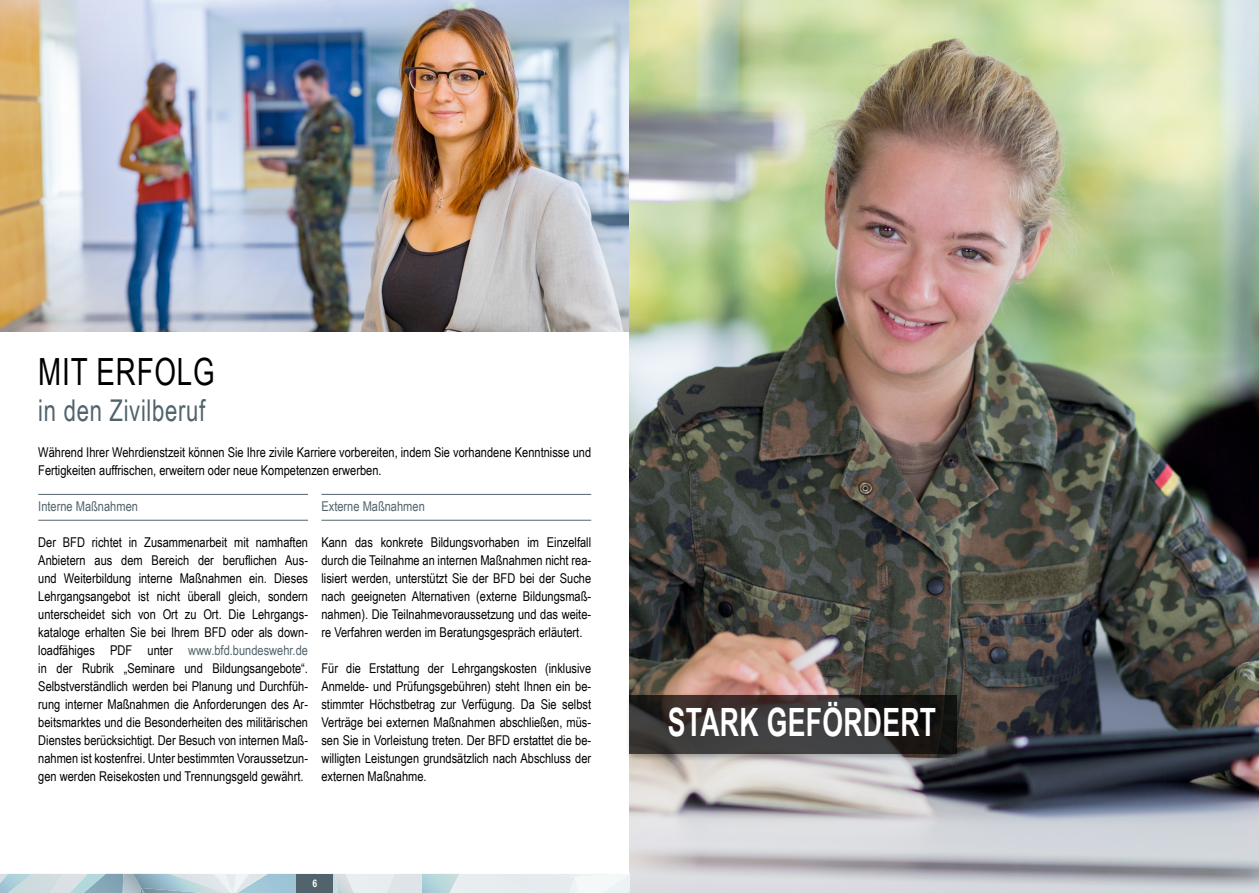
<style>
.page{position:relative;width:1259px;height:893px;background:#fff}
.page>*{position:absolute;margin:0;border:0;box-sizing:border-box;transform-origin:0 0}
.t1{font:700 39px "Arial Narrow";letter-spacing:.01em;color:#fff;scale:.83 1}
.Headline_2{font:37.5px "Arial Narrow";letter-spacing:.025em;color:#000;scale:.9 1}
.Subline{font:30px "Arial Narrow";letter-spacing:.025em;color:#51636c;scale:.9 1}
.Text{font:13.5px/18px "Arial Narrow";color:#000}
.Zwischenheadline_Linien{font:13.5px "Arial Narrow";color:#51636c}
.t2{font:700 10.5px "Arial Narrow";color:#fff}
.s1{color:#51636c}
</style>
<div class="page">
<img style="left:0;top:0;width:629px;height:332px">
<hr style="left:38px;top:494px;width:270px;height:1px;background:#51636c">
<hr style="left:38px;top:520px;width:270px;height:1px;background:#51636c">
<hr style="left:321px;top:494px;width:270px;height:1px;background:#51636c">
<hr style="left:321px;top:520px;width:270px;height:1px;background:#51636c">
<img style="left:629px;top:0;width:630px;height:893px">
<div style="left:626px;top:692px;width:339px;height:70px;background:#000;opacity:.4"></div>
<svg style="left:629px;top:695px;width:328px;height:59px;background:#322f2f"></svg>
<svg style="left:0;top:874px;width:629px;height:19px;background:#cbdbe1"></svg>
<div style="left:297px;top:874px;width:36px;height:19px;background:#51636c"></div>
<p class="Headline_2" style="left:38px;top:345px;width:197px">MIT ERFOLG</p>
<p class="Subline" style="left:38px;top:389px;width:187px">in den Zivilberuf</p>
<p class="Text" style="left:38px;top:443px;width:554px">Während Ihrer Wehrdienstzeit können Sie Ihre zivile Karriere vorbereiten, indem Sie vorhandene Kenntnisse und<br>Fertigkeiten auffrischen, erweitern oder neue Kompetenzen erwerben.</p>
<p class="Zwischenheadline_Linien" style="left:38px;top:497px;width:101px">Interne Maßnahmen</p>
<p class="Text" style="left:38px;top:533px;width:271px">Der BFD richtet in Zusammenarbeit mit namhaften Anbietern aus dem Bereich der beruflichen Aus&shy;und Weiterbildung interne Maßnahmen ein. Dieses Lehrgangsangebot ist nicht überall gleich, sondern unterscheidet sich von Ort zu Ort. Die Lehrgangs&shy;kataloge erhalten Sie bei Ihrem BFD oder als down&shy;loadfähiges PDF unter <span class="s1">www.bfd.bundeswehr.de </span>in der Rubrik „Seminare und Bildungsangebote“.<br>Selbstverständlich werden bei Planung und Durchfüh&shy;rung interner Maßnahmen die Anforderungen des Ar&shy;beitsmarktes und die Besonderheiten des militärischen Dienstes berücksichtigt. Der Besuch von internen Maß&shy;nahmen ist kostenfrei. Unter bestimmten Voraussetzun&shy;gen werden Reisekosten und Trennungsgeld gewährt.</p>
<p class="Zwischenheadline_Linien" style="left:321px;top:497px;width:105px">Externe Maßnahmen</p>
<p class="Text" style="left:321px;top:533px;width:271px;text-align:justify">Kann das konkrete Bildungsvorhaben im Einzelfall durch die Teilnahme an internen Maßnahmen nicht rea&shy;lisiert werden, unterstützt Sie der BFD bei der Suche nach geeigneten Alternativen (externe Bildungsmaß&shy;nahmen). Die Teilnahmevoraussetzung und das weite&shy;re Verfahren werden im Beratungsgespräch erläutert.</p>
<p class="Text" style="left:321px;top:659px;width:271px;text-align:justify">Für die Erstattung der Lehrgangskosten (inklusive Anmelde- und Prüfungsgebühren) steht Ihnen ein be&shy;stimmter Höchstbetrag zur Verfügung. Da Sie selbst Verträge bei externen Maßnahmen abschließen, müs&shy;sen Sie in Vorleistung treten. Der BFD erstattet die be&shy;willigten Leistungen grundsätzlich nach Abschluss der externen Maßnahme.</p>
<p class="t2" style="left:312px;top:875px;width:6px">6</p>
<p class="t1" style="left:668px;top:693px;width:325px">STARK GEFÖRDERT</p>
</div>
